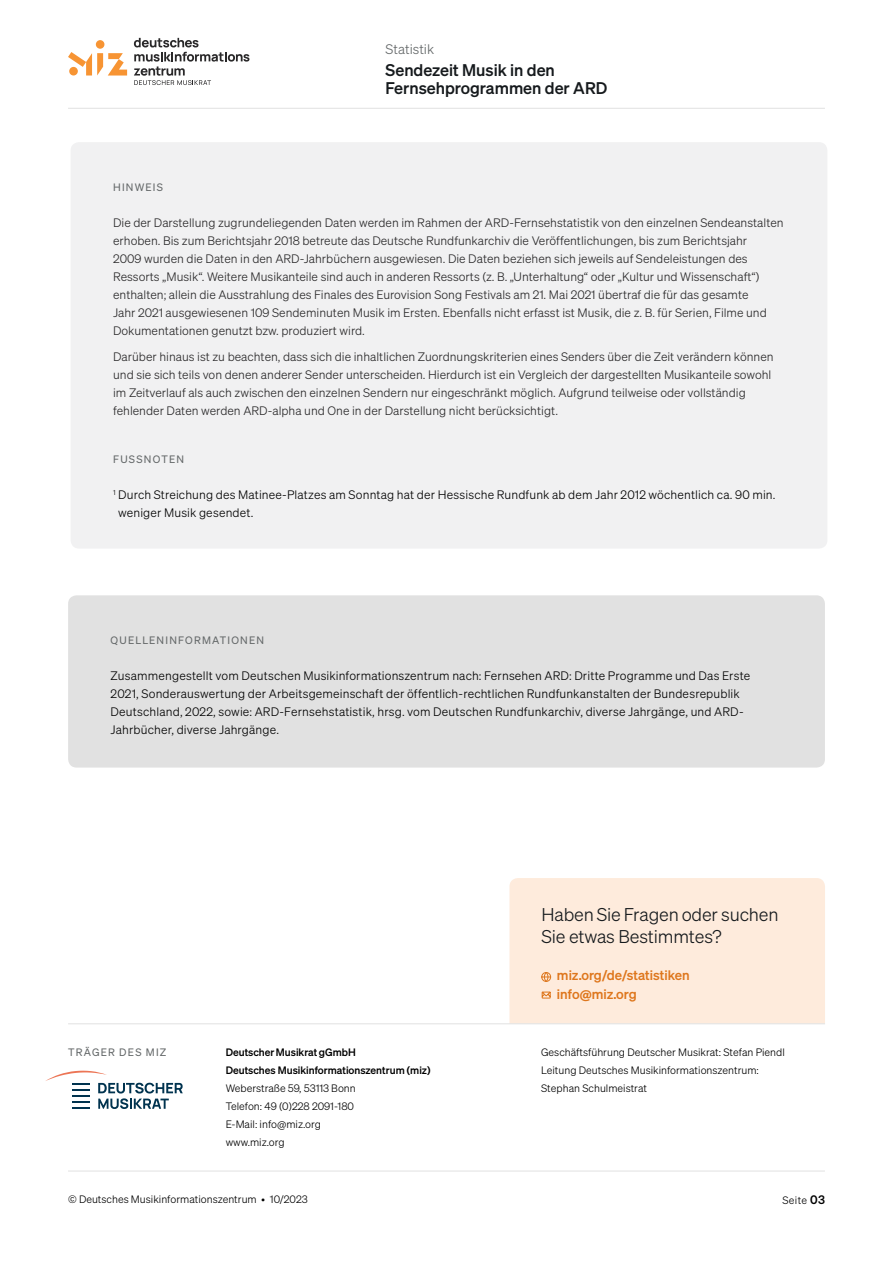
<style>
.page{position:relative;width:893px;height:1263px;background:#fff}
.page>*{position:absolute;margin:0;border:0;box-sizing:border-box;transform-origin:0 0}
.t1{font:18px/22.5px "Sohne Leicht";letter-spacing:-.01em;color:#161a1d}
.t2{font:16.5px/18px "Sohne Kraftig";color:#161a1d}
.t3{font:13.5px/19.5px "Sohne Kraftig";color:#de761c}
.t4{font:13.5px "Sohne Leicht";color:#636768}
.t5{font:12px/18px "Sohne Leicht";color:#292829}
.t6{font:12px/18px "Sohne Leicht";letter-spacing:.01em;color:#000}
.t7{font:10.5px/18px "Sohne Leicht";color:#000}
.t8{font:10.5px/18px "Sohne Kraftig";color:#000}
.t9{font:10.5px "Sohne Buch";letter-spacing:.115em;color:#636768}
.s1{font-family:"Sohne Kraftig";font-size:12px}
</style>
<div class="page">
<hr style="left:68px;top:108px;width:757px;height:1px;background:#e1e1e1">
<hr style="left:68px;top:1171px;width:757px;height:1px;background:#e1e1e1">
<div style="left:509px;top:878px;width:316px;height:145px;background:#feebdc"></div>
<svg style="left:541px;top:991px;width:10px;height:8px"></svg>
<svg style="left:541px;top:972px;width:10px;height:10px"></svg>
<svg style="left:45px;top:1071px;width:138px;height:38px"></svg>
<hr style="left:68px;top:1023px;width:757px;height:1px;background:#e1e1e1">
<svg style="left:134px;top:38px;width:115px;height:47px"></svg>
<div style="left:96px;top:40px;width:8px;height:9px;background:#f79433;border-radius:50%"></div>
<svg style="left:68px;top:52px;width:59px;height:24px"></svg>
<div style="left:68px;top:595px;width:757px;height:172px;background:#e1e1e1;border-radius:9px"></div>
<div style="left:71px;top:142px;width:756px;height:407px;background:#f1f1f2;border-radius:9px"></div>
<p class="t4" style="left:386px;top:41px;width:50px">Statistik</p>
<h2 class="t2" style="left:386px;top:61px;width:223px">Sendezeit Musik in den<br>Fernsehprogrammen der ARD</h2>
<p class="t9" style="left:113px;top:180px;width:23px">HINWE</p>
<p class="t9" style="left:153px;top:180px;width:11px">IS</p>
<p class="t5" style="left:113px;top:213px;width:672px">Die der Darstellung zugrundeliegenden Daten werden im Rahmen der ARD-Fernsehstatistik von den einzelnen Sendeanstalten erhoben. Bis zum Berichtsjahr 2018 betreute das Deutsche Rundfunkarchiv die Veröffentlichungen, bis zum Berichtsjahr<br>2009 wurden die Daten in den ARD-Jahrbüchern ausgewiesen. Die Daten beziehen sich jeweils auf Sendeleistungen des Ressorts „Musik“. Weitere Musikanteile sind auch in anderen Ressorts (z. B. „Unterhaltung“ oder „Kultur und Wissenschaft“) enthalten; allein die Ausstrahlung des Finales des Eurovision Song Festivals am 21. Mai 2021 übertraf die für das gesamte<br>Jahr 2021 ausgewiesenen 109 Sendeminuten Musik im Ersten. Ebenfalls nicht erfasst ist Musik, die z. B. für Serien, Filme und Dokumentationen genutzt bzw. produziert wird.</p>
<p class="t5" style="left:113px;top:348px;width:662px">Darüber hinaus ist zu beachten, dass sich die inhaltlichen Zuordnungskriterien eines Senders über die Zeit verändern können und sie sich teils von denen anderer Sender unterscheiden. Hierdurch ist ein Vergleich der dargestellten Musikanteile sowohl im Zeitverlauf als auch zwischen den einzelnen Sendern nur eingeschränkt möglich. Aufgrund teilweise oder vollständig fehlender Daten werden ARD-alpha und One in der Darstellung nicht berücksichtigt.</p>
<p class="t9" style="left:113px;top:452px;width:72px">FUSSNOTEN</p>
<p class="t6" style="left:118px;top:485px;width:659px;text-indent:-5px"><sup>1</sup> Durch Streichung des Matinee-Platzes am Sonntag hat der Hessische Rundfunk ab dem Jahr 2012 wöchentlich ca. 90 min. weniger Musik gesendet.</p>
<p class="t9" style="left:111px;top:634px;width:93px">QUELLEN INFORMAT</p>
<p class="t9" style="left:228px;top:634px;width:22px">IONEN</p>
<p class="t6" style="left:111px;top:666px;width:641px">Zusammengestellt vom Deutschen Musikinformationszentrum nach: Fernsehen ARD: Dritte Programme und Das Erste 2021, Sonderauswertung der Arbeitsgemeinschaft der öffentlich-rechtlichen Rundfunkanstalten der Bundesrepublik Deutschland, 2022, sowie: ARD-Fernsehstatistik, hrsg. vom Deutschen Rundfunkarchiv, diverse Jahrgänge, und ARD-Jahrbücher, diverse Jahrgänge.</p>
<p class="t9" style="left:68px;top:1046px;width:100px">TRÄGER DES M IZ</p>
<p class="t8" style="left:226px;top:1043px;width:206px">Deutscher Musikrat gGmbH<br>Deutsches Musikinformationszentrum (miz)</p>
<p class="t7" style="left:226px;top:1079px;width:132px">Weberstraße 59, 53113 Bonn<br>Telefon: 49 (0)228 2091-180<br>E-Mail: info@miz.org www.miz.org</p>
<h1 class="t1" style="left:541px;top:903px;width:239px">Haben Sie Fragen oder suchen<br>Sie etwas Bestimmtes?</h1>
<p class="t3" style="left:557px;top:965px;width:134px">miz.org/de/statistiken info@miz.org</p>
<p class="t7" style="left:541px;top:1043px;width:245px">Geschäftsführung Deutscher Musikrat: Stefan Piendl<br>Leitung Deutsches Musikinformationszentrum:<br>Stephan Schulmeistrat</p>
<p class="t7" style="left:68px;top:1190px;width:241px">© Deutsches Musikinformationszentrum • 10/2023</p>
<p class="t7" style="left:782px;top:1191px;width:44px">Seite <span class="s1">03</span></p>
</div>
